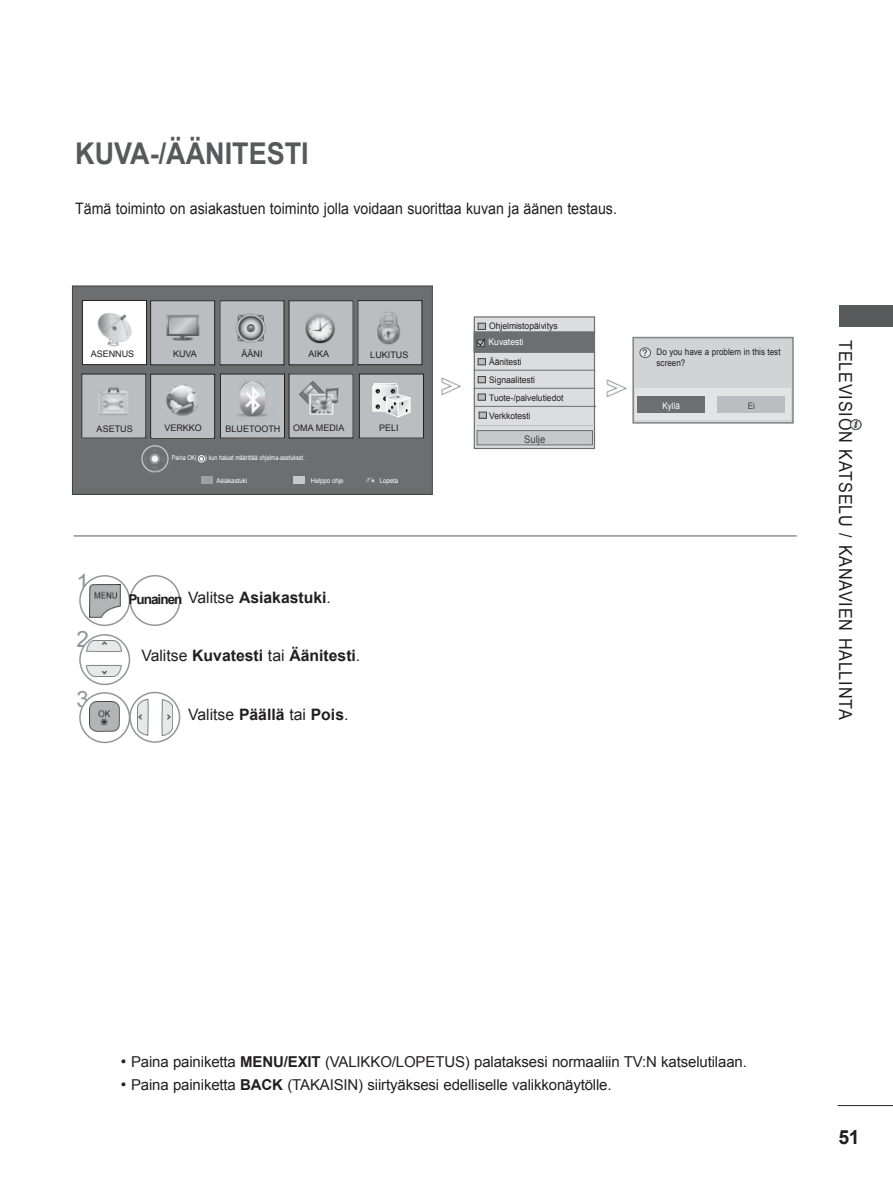
<style>
.page{position:relative;width:893px;height:1191px;background:#fff}
.page>*{position:absolute;margin:0;border:0;box-sizing:border-box;transform-origin:0 0}
.t1{font:700 30px "Arial";color:#58595b;scale:.9 1}
.t2{font:22.5px "Arial";color:#939598}
.t3{font:700 19.5px "Arial";color:#231f20}
.t4{font:18px "Arial";letter-spacing:.05em;color:#231f20;scale:.9 1}
.t5{font:15.75px "Arial";color:#231f20;scale:.9 1}
.t6{font:700 15.75px "Arial";color:#231f20}
.t7{font:15.75px "Arial";color:#231f20}
.t8{font:15px "Arial";letter-spacing:-.01em;color:#231f20}
.t9{font:700 13.5px "Arial";letter-spacing:-.07em;color:#231f20}
.t10{font:10.5px "Arial";color:#404041;scale:.9 1}
.t11{font:9px/18px "Arial";color:#231f20;scale:.95 1}
.t12{font:9px "Arial";color:#231f20}
.t13{font:9px/10.5px "Arial";color:#231f20;scale:.9 1}
.t14{font:9px "Arial";color:#fff;scale:.95 1}
.t15{font:9px "Arial";color:#fff;scale:.9 1}
.t16{font:9px "Arial";color:#404041;scale:.9 1}
.t17{font:6.75px "Arial";color:#fff;scale:.8 1}
.t18{font:6.75px "Arial";color:#fff;scale:.9 1}
.s1{font-weight:400}
.s2{font-weight:700}
.s3{font-size:15.75px}
</style>
<div class="page">
<hr style="left:838px;top:1105px;width:55px;height:1px;background:#231f20">
<div style="left:839px;top:305px;width:54px;height:22px;background:#58595b"></div>
<svg style="left:851px;top:420px;width:10px;height:9px"></svg>
<svg style="left:854px;top:421px;width:3px;height:7px"></svg>
<div style="left:850px;top:419px;width:11px;height:11px;border:1px solid #58595b;border-radius:50%"></div>
<hr style="left:74px;top:535px;width:723px;height:1px;background:#58595b">
<img style="left:606px;top:379px;width:21px;height:18px">
<img style="left:441px;top:377px;width:20px;height:17px">
<img style="left:89px;top:584px;width:31px;height:33px">
<div style="left:79px;top:575px;width:51px;height:51px;border:2px solid #939598;border-radius:50%"></div>
<div style="left:129px;top:575px;width:51px;height:51px;border:2px solid #939598;border-radius:50%"></div>
<svg style="left:80px;top:635px;width:49px;height:49px"></svg>
<img style="left:87px;top:641px;width:35px;height:35px">
<div style="left:79px;top:634px;width:51px;height:51px;border:2px solid #939598;border-radius:50%"></div>
<img style="left:89px;top:701px;width:30px;height:30px">
<div style="left:79px;top:692px;width:51px;height:51px;border:2px solid #939598;border-radius:50%"></div>
<svg style="left:130px;top:692px;width:50px;height:50px"></svg>
<img style="left:137px;top:699px;width:35px;height:36px">
<div style="left:129px;top:692px;width:51px;height:51px;border:2px solid #939598;border-radius:50%"></div>
<div style="left:633px;top:337px;width:160px;height:86px;background:#d1d3d4"></div>
<div style="left:632px;top:337px;width:162px;height:86px;border:2px solid #808285"></div>
<div style="left:636px;top:388px;width:155px;height:32px;background:#e2e3e4"></div>
<div style="left:637px;top:396px;width:68px;height:16px;background:#6d6e70"></div>
<div style="left:718px;top:396px;width:67px;height:16px;background:#bbbdc0"></div>
<div style="left:640px;top:348px;width:10px;height:9px;background:#e6e7e8;border-radius:50%"></div>
<div style="left:639px;top:347px;width:12px;height:11px;border:1px solid #58595b;border-radius:50%"></div>
<div style="left:72px;top:286px;width:360px;height:208px;background:#6d6e70"></div>
<div style="left:72px;top:286px;width:360px;height:208px;border:1px solid #404041"></div>
<div style="left:201px;top:476px;width:11px;height:7px;background:#9d9fa1"></div>
<div style="left:293px;top:476px;width:12px;height:7px;background:#c6c8ca"></div>
<div style="left:198px;top:455px;width:7px;height:7px;border:1px solid #fff;border-radius:50%"></div>
<img style="left:152px;top:302px;width:61px;height:61px">
<div style="left:150px;top:300px;width:65px;height:65px;border:1px solid #231f20"></div>
<img style="left:359px;top:302px;width:61px;height:61px">
<div style="left:357px;top:300px;width:65px;height:65px;border:1px solid #231f20"></div>
<img style="left:83px;top:376px;width:61px;height:60px">
<div style="left:81px;top:374px;width:65px;height:64px;border:1px solid #231f20"></div>
<img style="left:291px;top:302px;width:60px;height:61px">
<div style="left:289px;top:300px;width:64px;height:65px;border:1px solid #231f20"></div>
<div style="left:289px;top:374px;width:64px;height:64px;background:#bbbdc0"></div>
<img style="left:298px;top:381px;width:41px;height:34px">
<img style="left:222px;top:302px;width:60px;height:61px">
<div style="left:220px;top:300px;width:64px;height:65px;border:1px solid #231f20"></div>
<div style="left:359px;top:374px;width:64px;height:64px;background:#bbbdc0"></div>
<svg style="left:373px;top:383px;width:38px;height:34px"></svg>
<div style="left:359px;top:374px;width:65px;height:64px;border:1px solid #231f20"></div>
<div style="left:82px;top:300px;width:64px;height:64px;background:#fff"></div>
<img style="left:97px;top:313px;width:35px;height:34px">
<div style="left:82px;top:300px;width:65px;height:65px;border:1px solid #231f20"></div>
<img style="left:152px;top:376px;width:61px;height:60px">
<div style="left:150px;top:374px;width:65px;height:64px;border:1px solid #231f20"></div>
<div style="left:152px;top:423px;width:60px;height:14px;background:#bbbdc0"></div>
<img style="left:222px;top:376px;width:61px;height:60px">
<div style="left:220px;top:374px;width:65px;height:64px;border:1px solid #231f20"></div>
<img style="left:365px;top:477px;width:10px;height:6px">
<img style="left:141px;top:445px;width:28px;height:27px">
<div style="left:474px;top:317px;width:120px;height:131px;background:#dcddde"></div>
<div style="left:474px;top:316px;width:121px;height:133px;border:1px solid #6d6e70"></div>
<div style="left:478px;top:323px;width:7px;height:6px;background:#bbbdc0"></div>
<div style="left:478px;top:323px;width:8px;height:7px;border:1px solid #404041"></div>
<div style="left:478px;top:358px;width:7px;height:7px;background:#bbbdc0"></div>
<div style="left:478px;top:358px;width:8px;height:7px;border:1px solid #404041"></div>
<div style="left:478px;top:376px;width:7px;height:7px;background:#bbbdc0"></div>
<div style="left:478px;top:376px;width:8px;height:7px;border:1px solid #404041"></div>
<div style="left:478px;top:394px;width:7px;height:6px;background:#bbbdc0"></div>
<div style="left:478px;top:393px;width:8px;height:7px;border:1px solid #404041"></div>
<div style="left:474px;top:332px;width:120px;height:20px;background:#6d6e70"></div>
<hr style="left:474px;top:352px;width:121px;height:1px;background:#6d6e70">
<hr style="left:474px;top:370px;width:121px;height:1px;background:#6d6e70">
<hr style="left:474px;top:388px;width:121px;height:1px;background:#6d6e70">
<hr style="left:474px;top:331px;width:121px;height:1px;background:#6d6e70">
<div style="left:477px;top:430px;width:115px;height:15px;background:#c6c8ca"></div>
<div style="left:477px;top:430px;width:116px;height:15px;border:1px solid #6d6e70"></div>
<hr style="left:476px;top:425px;width:117px;height:1px;background:#bbbdc0">
<svg style="left:476px;top:338px;width:9px;height:9px"></svg>
<div style="left:479px;top:412px;width:7px;height:6px;background:#bbbdc0"></div>
<div style="left:479px;top:412px;width:8px;height:7px;border:1px solid #404041"></div>
<hr style="left:475px;top:406px;width:121px;height:1px;background:#6d6e70">
<h1 class="t1" style="left:75px;top:137px;width:261px">KUVA-/ÄÄNITESTI</h1>
<p class="t5" style="left:75px;top:200px;width:603px">Tämä toiminto on asiakastuen toiminto jolla voidaan suorittaa kuvan ja äänen testaus.</p>
<p class="t12" style="left:91px;top:348px;width:45px">ASENNUS</p>
<p class="t12" style="left:97px;top:423px;width:38px">ASETUS</p>
<p class="t12" style="left:241px;top:348px;width:23px">ÄÄNI</p>
<p class="t12" style="left:173px;top:348px;width:25px">KUVA</p>
<p class="t12" style="left:370px;top:350px;width:40px">LUKITUS</p>
<p class="t12" style="left:309px;top:348px;width:22px">AIKA</p>
<p class="t12" style="left:164px;top:422px;width:39px">VERKKO</p>
<p class="t12" style="left:225px;top:424px;width:56px">BLUETOOTH</p>
<p class="t12" style="left:293px;top:423px;width:53px">OMA MEDIA</p>
<p class="t17" style="left:172px;top:454px;width:168px">Paina OK( ) kun haluat määrittää ohjelma-asetukset.</p>
<p class="t12" style="left:379px;top:423px;width:21px">PELI</p>
<p class="t18" style="left:216px;top:476px;width:36px">Asiakastuki</p>
<p class="t18" style="left:311px;top:477px;width:38px">Helppo ohje</p>
<p class="t18" style="left:380px;top:476px;width:22px">Lopeta</p>
<h2 class="t2" style="left:77px;top:569px;width:14px">1</h2>
<h2 class="t2" style="left:77px;top:626px;width:14px">2</h2>
<h2 class="t2" style="left:77px;top:686px;width:14px">3</h2>
<p class="t6" style="left:188px;top:589px;width:144px"><span class="s1">Valitse</span> Asiakastuki<span class="s1">.</span></p>
<p class="t9" style="left:128px;top:592px;width:56px">Punainen</p>
<p class="t6" style="left:141px;top:647px;width:220px"><span class="s1">Valitse</span> Kuvatesti <span class="s1">tai</span> Äänitesti<span class="s1">.</span></p>
<p class="t7" style="left:188px;top:706px;width:162px">Valitse <span class="s2">Päällä</span> tai <span class="s2">Pois</span>.</p>
<p class="t11" style="left:489px;top:316px;width:80px">Ohjelmistopäivitys<br>Kuvatesti<br>Äänitesti<br>Signaalitesti<br>Tuote-/palvelutiedot<br>Verkkotesti</p>
<p class="t14" style="left:489px;top:337px;width:38px">Kuvatesti</p>
<p class="t10" style="left:524px;top:433px;width:25px">Sulje</p>
<p class="t12" style="left:642px;top:348px;width:7px">?</p>
<p class="t13" style="left:657px;top:347px;width:139px">Do you have a problem in this test screen?</p>
<p class="t15" style="left:662px;top:400px;width:21px">Kyllä</p>
<p class="t16" style="left:748px;top:400px;width:10px">Ei</p>
<p class="t4" style="left:855px;top:340px;width:423px;rotate:90deg">TELEVISION KATSELU / KANAVIEN HALLINTA</p>
<p class="t8" style="left:121px;top:1053px;width:628px"><span class="s3">•</span> Paina painiketta <span class="s2">MENU/EXIT</span> (VALIKKO/LOPETUS) palataksesi normaaliin TV:N katselutilaan.</p>
<p class="t8" style="left:121px;top:1076px;width:492px"><span class="s3">•</span> Paina painiketta <span class="s2">BACK</span> (TAKAISIN) siirtyäksesi edelliselle valikkonäytölle.</p>
<h3 class="t3" style="left:838px;top:1126px;width:23px">51</h3>
</div>
